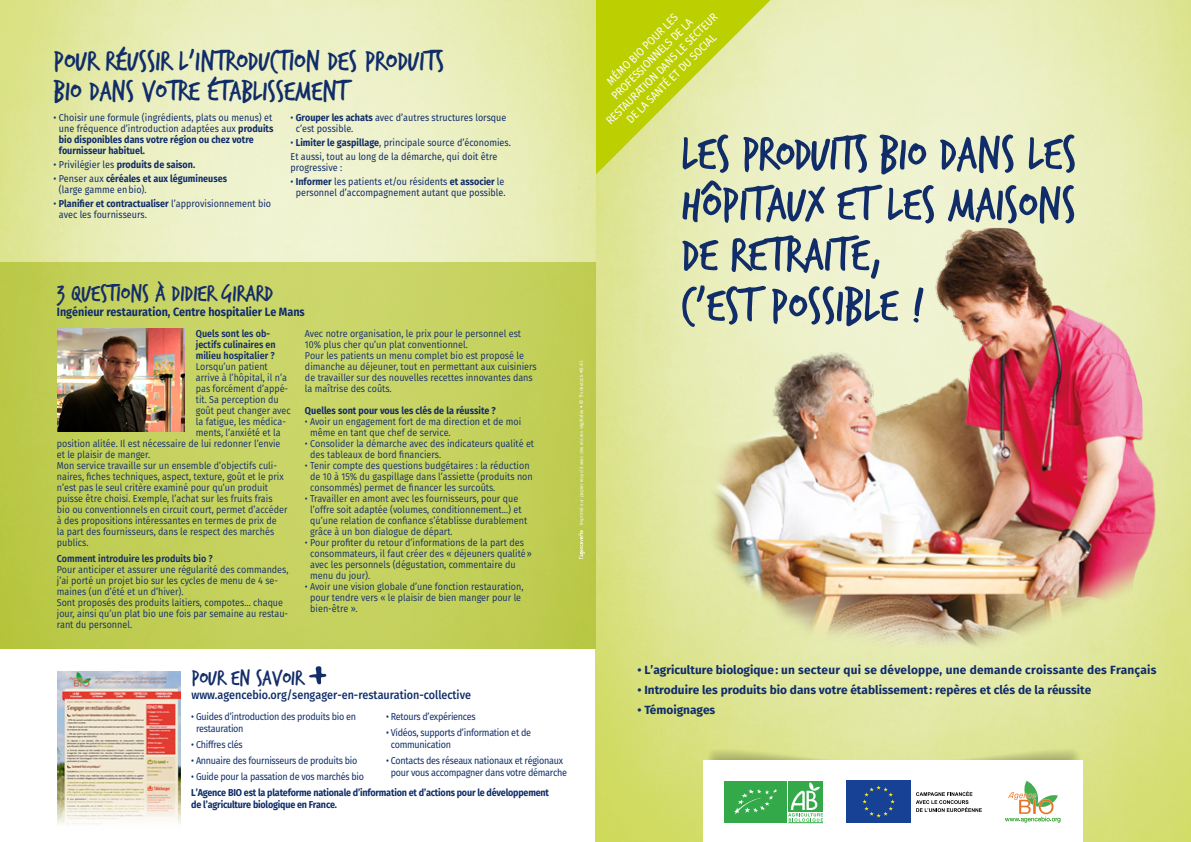
<style>
.page{position:relative;width:1191px;height:842px;background:#fff}
.page>*{position:absolute;margin:0;border:0;box-sizing:border-box;transform-origin:0 0}
.t1{font:50.6px/50.6px "Trash Hand";color:#102d69}
.t2{font:30px/30px "Trash Hand";color:#102d69}
.t3{font:25px "Trash Hand";color:#142d69}
.t4{font:23px "Trash Hand";color:#142d69}
.t5{font:500 12px "Fira Sans";color:#102d69;scale:.9 1}
.t6{font:700 12px "Fira Sans";color:#102d69;scale:.9 1}
.t7{font:700 11.9px "Fira Sans";color:#102d69}
.t8{font:700 11.9px "Fira Sans";letter-spacing:.02em;color:#102d69}
.t9{font:11.4px/13.7px "Fira Sans";color:#fff;text-align:center;scale:.9 1}
.t10{font:10px/11px "Fira Sans";color:#102d69;scale:.9 1}
.t11{font:10px/11px "Fira Sans";letter-spacing:-.01em;color:#102d69;scale:.9 1}
.t12{font:10px/12px "Fira Sans";letter-spacing:-.03em;color:#102d69;scale:.9 1}
.t13{font:700 10px/12px "Fira Sans";letter-spacing:-.02em;color:#102d69;scale:.9 1}
.t14{font:600 10px/11px "Fira Sans";color:#102d69;scale:.9 1}
.t15{font:700 10px "Fira Sans";color:#102d69;scale:.9 1}
.t16{font:5px "Trade Gothic LT Std";color:#fff}
.s1{font-weight:700}
.s2{font-weight:400}
</style>
<div class="page">
<img style="left:595px;top:0;width:596px;height:842px">
<svg style="left:596px;top:0;width:174px;height:175px;background:#d1dd58"></svg>
<img style="left:703px;top:748px;width:380px;height:38px">
<div style="left:703px;top:761px;width:379px;height:81px;background:#fff"></div>
<div style="left:846px;top:780px;width:64px;height:43px;background:#164194"></div>
<svg style="left:862px;top:785px;width:32px;height:32px"></svg>
<svg style="left:916px;top:791px;width:66px;height:21px"></svg>
<svg style="left:1005px;top:781px;width:56px;height:42px"></svg>
<hr style="left:788px;top:822px;width:35px;height:1px;background:#33a949">
<div style="left:788px;top:781px;width:35px;height:31px;background:#33a949"></div>
<svg style="left:788px;top:782px;width:35px;height:40px"></svg>
<div style="left:724px;top:781px;width:62px;height:42px;background:#33a949"></div>
<svg style="left:734px;top:789px;width:43px;height:25px"></svg>
<img style="left:698px;top:219px;width:462px;height:473px">
<svg style="left:309px;top:666px;width:17px;height:18px"></svg>
<img style="left:58px;top:671px;width:122px;height:154px">
<svg style="left:0;top:262px;width:596px;height:387px;background:#c3d05b"></svg>
<img style="left:57px;top:329px;width:127px;height:103px">
<svg style="left:578px;top:530px;width:6px;height:29px"></svg>
<h2 class="t2" style="left:54px;top:48px;width:392px">POUR RÉUSSIR L’INTRODUCTION DES PRODUITS<br>BIO DANS VOTRE ÉTABLISSEMENT</h2>
<p class="t11" style="left:59px;top:112px;width:240px;text-indent:-5px">• Choisir une formule (ingrédients, plats ou menus) et une fréquence d’introduction adaptées aux <span class="s1">produits bio disponibles dans votre région ou chez votre fournisseur habituel.</span></p>
<p class="t15" style="left:54px;top:156px;width:159px"><span class="s2">• Privilégier les</span> produits de saison.</p>
<p class="t11" style="left:59px;top:173px;width:188px;text-indent:-5px">• Penser aux <span class="s1">céréales et aux légumineuses </span>(large gamme enbio).</p>
<p class="t11" style="left:59px;top:198px;width:237px;text-indent:-5px">• <span class="s1">Planifier et contractualiser</span> l’approvisionnement bio avec les fournisseurs.</p>
<p class="t11" style="left:296px;top:112px;width:235px;text-indent:-5px">• <span class="s1">Grouper les achats</span> avec d’autres structures lorsque c’est possible.</p>
<p class="t11" style="left:290px;top:136px;width:246px;line-height:13.8px">• <span class="s1">Limiter le gaspillage</span>, principale source d’économies.<br>Et aussi, tout au long de la démarche, qui doit être</p>
<p class="t11" style="left:290px;top:162px;width:59px">progressive :</p>
<p class="t11" style="left:290px;top:176px;width:240px;text-align:center">• <span class="s1">Informer</span> les patients et/ou résidents <span class="s1">et associer</span> le personnel d’accompagnement autant que possible.</p>
<h3 class="t3" style="left:57px;top:281px;width:218px">3 QUESTIONS À DIDIER GIRARD</h3>
<p class="t6" style="left:57px;top:302px;width:277px">Ingénieur restauration, Centre hospitalier Le Mans</p>
<p class="t14" style="left:196px;top:327px;width:90px">Quels sont les ob&shy;jectifs culinaires en milieu hospitalier ?</p>
<p class="t10" style="left:196px;top:360px;width:81px">Lorsqu’un patient</p>
<p class="t10" style="left:196px;top:371px;width:103px">arrive à l’hôpital, il n’a</p>
<p class="t10" style="left:196px;top:382px;width:104px">pas forcément d’appé-</p>
<p class="t10" style="left:196px;top:393px;width:94px">tit. Sa perception du</p>
<p class="t10" style="left:196px;top:404px;width:107px">goût peut changer avec</p>
<p class="t10" style="left:196px;top:415px;width:102px">la fatigue, les médica-</p>
<p class="t10" style="left:196px;top:426px;width:96px">ments, l’anxiété et la</p>
<p class="t10" style="left:57px;top:437px;width:250px">position alitée. Il est nécessaire de lui redonner l’envie</p>
<p class="t10" style="left:57px;top:448px;width:105px">et le plaisir de manger.</p>
<p class="t10" style="left:57px;top:459px;width:246px">Mon service travaille sur un ensemble d’objectifs culi-</p>
<p class="t10" style="left:57px;top:470px;width:253px">naires, fiches techniques, aspect, texture, goût et le prix</p>
<p class="t10" style="left:57px;top:481px;width:236px">n’est pas le seul critère examiné pour qu’un produit</p>
<p class="t10" style="left:57px;top:492px;width:241px">puisse être choisi. Exemple, l’achat sur les fruits frais</p>
<p class="t10" style="left:57px;top:503px;width:258px">bio ou conventionnels en circuit court, permet d’accéder</p>
<p class="t10" style="left:57px;top:514px;width:246px">à des propositions intéressantes en termes de prix de</p>
<p class="t10" style="left:57px;top:525px;width:243px">la part des fournisseurs, dans le respect des marchés</p>
<p class="t10" style="left:57px;top:536px;width:37px">publics.</p>
<p class="t14" style="left:57px;top:553px;width:175px">Comment introduire les produits bio ?</p>
<p class="t10" style="left:57px;top:564px;width:259px">Pour anticiper et assurer une régularité des commandes, j’ai porté un projet bio sur les cycles de menu de 4 se&shy;maines (un d’été et un d’hiver).<br>Sont proposés des produits laitiers, compotes… chaque jour, ainsi qu’un plat bio une fois par semaine au restau&shy;rant du personnel.</p>
<p class="t10" style="left:305px;top:327px;width:259px">Avec notre organisation, le prix pour le personnel est 10% plus cher qu’un plat conventionnel.<br>Pour les patients un menu complet bio est proposé le dimanche au déjeuner, tout en permettant aux cuisiniers de travailler sur des nouvelles recettes innovantes dans la maîtrise des coûts.</p>
<p class="t15" style="left:305px;top:402px;width:213px">Quelles sont pour vous les clés de la réussite ?</p>
<p class="t10" style="left:310px;top:415px;width:236px;text-indent:-5px">• Avoir un engagement fort de ma direction et de moi même en tant que chef de service.</p>
<p class="t10" style="left:310px;top:437px;width:250px;text-indent:-5px">• Consolider la démarche avec des indicateurs qualité et des tableaux de bord financiers.</p>
<p class="t10" style="left:310px;top:459px;width:249px;text-indent:-5px">• Tenir compte des questions budgétaires : la réduction de 10 à 15% du gaspillage dans l’assiette (produits non consommés) permet de financer les surcoûts.</p>
<p class="t10" style="left:310px;top:492px;width:243px;text-indent:-5px">• Travailler en amont avec les fournisseurs, pour que l’offre soit adaptée (volumes, conditionnement…) et qu’une relation de confiance s’établisse durablement grâce à un bon dialogue de départ.</p>
<p class="t10" style="left:310px;top:536px;width:248px;text-indent:-5px">• Pour profiter du retour d’informations de la part des consommateurs, il faut créer des « déjeuners qualité» avec les personnels (dégustation, commentaire du menu du jour).</p>
<p class="t10" style="left:310px;top:580px;width:238px;text-indent:-5px">• Avoir une vision globale d’une fonction restauration, pour tendre vers « le plaisir de bien manger pour le bien-être ».</p>
<p class="t16" style="left:578px;top:525px;width:167px;rotate:-90deg">Imprimé sur papier recyclé avec des encres végétales • © Thinkstock •B-41</p>
<h3 class="t4" style="left:191px;top:667px;width:113px">POUR EN SAVOIR</h3>
<p class="t5" style="left:191px;top:685px;width:312px">www.agencebio.org/sengager-en-restauration-collective</p>
<p class="t12" style="left:386px;top:710px;width:101px">• Retours d’expériences</p>
<p class="t12" style="left:391px;top:726px;width:157px;text-indent:-5px">• Vidéos, supports d’information et de communication</p>
<p class="t12" style="left:386px;top:754px;width:203px;text-align:center">• Contacts des réseaux nationaux et régionaux pour vous accompagner dans votre démarche</p>
<p class="t13" style="left:191px;top:785px;width:399px">L’Agence BIO est la plateforme nationale d’information et d’actions pour le développement de l’agriculture biologique en France.</p>
<p class="t12" style="left:196px;top:710px;width:179px;text-indent:-5px">• Guides d’introduction des produits bio en restauration</p>
<p class="t12" style="left:191px;top:738px;width:59px">• Chiffres clés</p>
<p class="t12" style="left:191px;top:754px;width:186px">• Annuaire des fournisseurs de produits bio</p>
<p class="t12" style="left:191px;top:770px;width:194px">• Guide pour la passation de vos marchés bio</p>
<p class="t9" style="left:583px;top:98px;width:171px;rotate:-45deg">MÉMO BIO POUR LES<br>PROFESSIONNELS DE LA<br>RESTAURATION DANS LE SECTEUR<br>DE LA SANTÉ ET DU SOCIAL</p>
<h1 class="t1" style="left:681px;top:131px;width:396px">LES PRODUITS BIO DANS LES<br>HÔPITAUX ET LES MAISONS<br>DE RETRAITE,<br>C’EST POSSIBLE !</h1>
<p class="t8" style="left:637px;top:660px;width:520px">• L’agriculture biologique: un secteur qui se développe, une demande croissante des Français</p>
<p class="t7" style="left:637px;top:680px;width:455px">• Introduire les produits bio dans votre établissement: repères et clés de la réussite</p>
<p class="t7" style="left:637px;top:700px;width:79px">• Témoignages</p>
</div>
